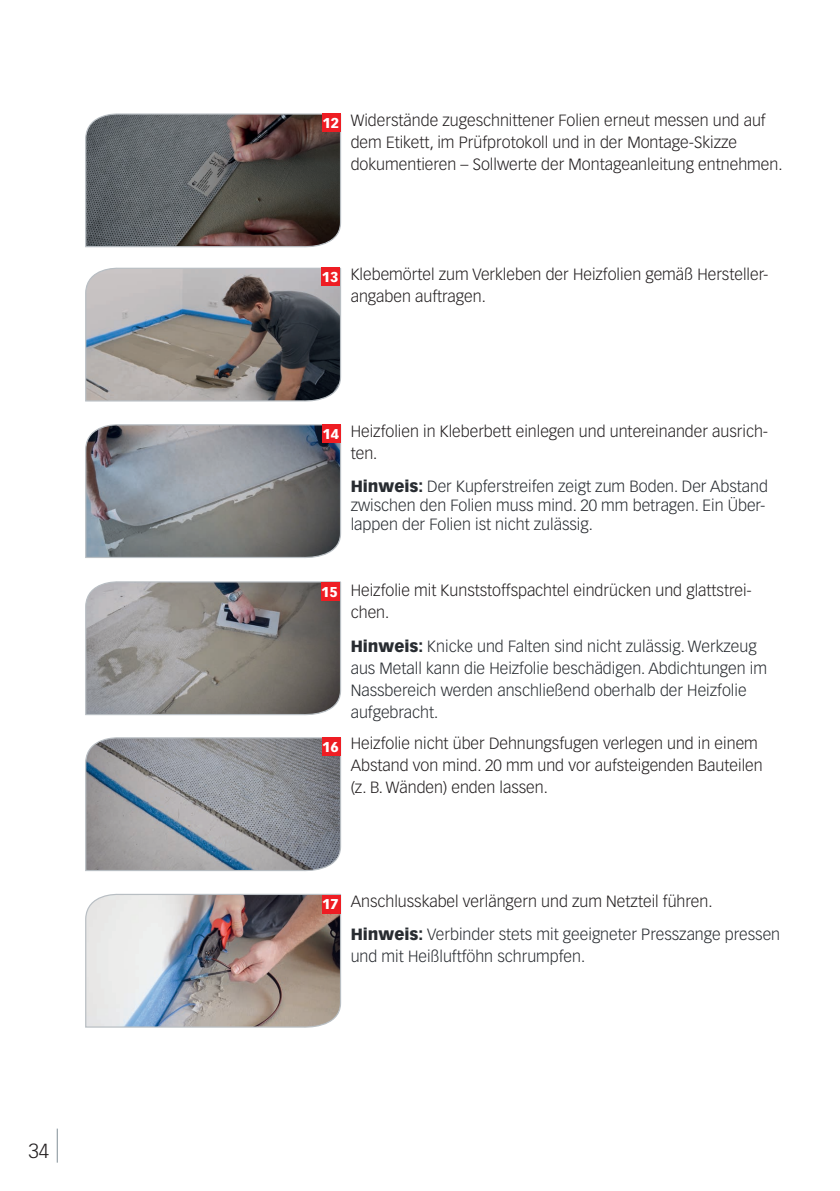
<style>
.page{position:relative;width:840px;height:1191px;background:#fff}
.page>*{position:absolute;margin:0;border:0;box-sizing:border-box;transform-origin:0 0}
.t1{font:300 20px "Vectora LH";color:#231f20}
.t2{font:300 16px/22px "Vectora LH";color:#231f20}
.t3{font:300 16px/22px "Vectora LH";color:#282c31}
.t4{font:900 14px "Vectora LH";color:#fff}
.s1{font-weight:900}
.s2{font-weight:900;color:#282c31}
.s3{color:#282c31}
</style>
<div class="page">
<hr style="left:57px;top:1128px;width:1px;height:34px;background:#828f96">
<svg style="left:85px;top:113px;width:256px;height:135px"></svg>
<div style="left:322px;top:113px;width:18px;height:19px;background:#ee1d23"></div>
<svg style="left:85px;top:267px;width:256px;height:135px"></svg>
<div style="left:321px;top:267px;width:19px;height:18px;background:#ee1d23"></div>
<svg style="left:85px;top:424px;width:256px;height:134px"></svg>
<div style="left:322px;top:425px;width:18px;height:18px;background:#ee1d23"></div>
<svg style="left:85px;top:581px;width:256px;height:135px"></svg>
<div style="left:321px;top:582px;width:18px;height:18px;background:#ee1d23"></div>
<svg style="left:85px;top:737px;width:256px;height:135px"></svg>
<div style="left:322px;top:738px;width:18px;height:18px;background:#ee1d23"></div>
<img style="left:85px;top:893px;width:256px;height:135px">
<div style="left:322px;top:895px;width:18px;height:18px;background:#ee1d23"></div>
<p class="t1" style="left:28px;top:1139px;width:22px">34</p>
<p class="t4" style="left:322px;top:114px;width:18px">12</p>
<p class="t2" style="left:350px;top:109px;width:433px">Widerstände zugeschnittener Folien erneut messen und auf dem Etikett, im Prüfprotokoll und in der Montage-Skizze dokumentieren – Sollwerte der Montageanleitung entnehmen.</p>
<p class="t4" style="left:321px;top:268px;width:18px">13</p>
<p class="t2" style="left:350px;top:264px;width:419px">Klebemörtel zum Verkleben der Heizfolien gemäß Hersteller&shy;angaben auftragen.</p>
<p class="t4" style="left:322px;top:425px;width:18px">14</p>
<p class="t2" style="left:350px;top:420px;width:419px">Heizfolien in Kleberbett einlegen und untereinander ausrich&shy;ten.</p>
<p class="t3" style="left:350px;top:477px;width:418px;line-height:19.2px"><span class="s1">Hinweis:</span> Der Kupferstreifen zeigt zum Boden. Der Abstand zwischen den Folien muss mind. 20 mm betragen. Ein Über&shy;lappen der Folien ist nicht zulässig.</p>
<p class="t4" style="left:321px;top:583px;width:18px">15</p>
<p class="t4" style="left:322px;top:738px;width:18px">16</p>
<p class="t2" style="left:350px;top:580px;width:402px">Heizfolie mit Kunststoffspachtel eindrücken und glattstrei&shy;chen.</p>
<p class="t3" style="left:350px;top:635px;width:417px"><span class="s1">Hinweis:</span> Knicke und Falten sind nicht zulässig. Werkzeug aus Metall kann die Heizfolie beschädigen. Abdichtungen im Nassbereich werden anschließend oberhalb der Heizfolie aufgebracht.</p>
<p class="t2" style="left:350px;top:732px;width:413px">Heizfolie nicht über Dehnungsfugen verlegen und in einem<br>Abstand von mind. 20 mm und vor aufsteigenden Bauteilen (z. B. Wänden) enden lassen.</p>
<p class="t4" style="left:322px;top:895px;width:18px">17</p>
<p class="t2" style="left:350px;top:884px;width:430px;line-height:33.4px">Anschlusskabel verlängern und zum Netzteil führen.<br><span class="s2">Hinweis:</span> <span class="s3">Verbinder stets mit geeigneter Presszange pressen</span></p>
<p class="t3" style="left:350px;top:945px;width:236px">und mit Heißluftföhn schrumpfen.</p>
</div>
